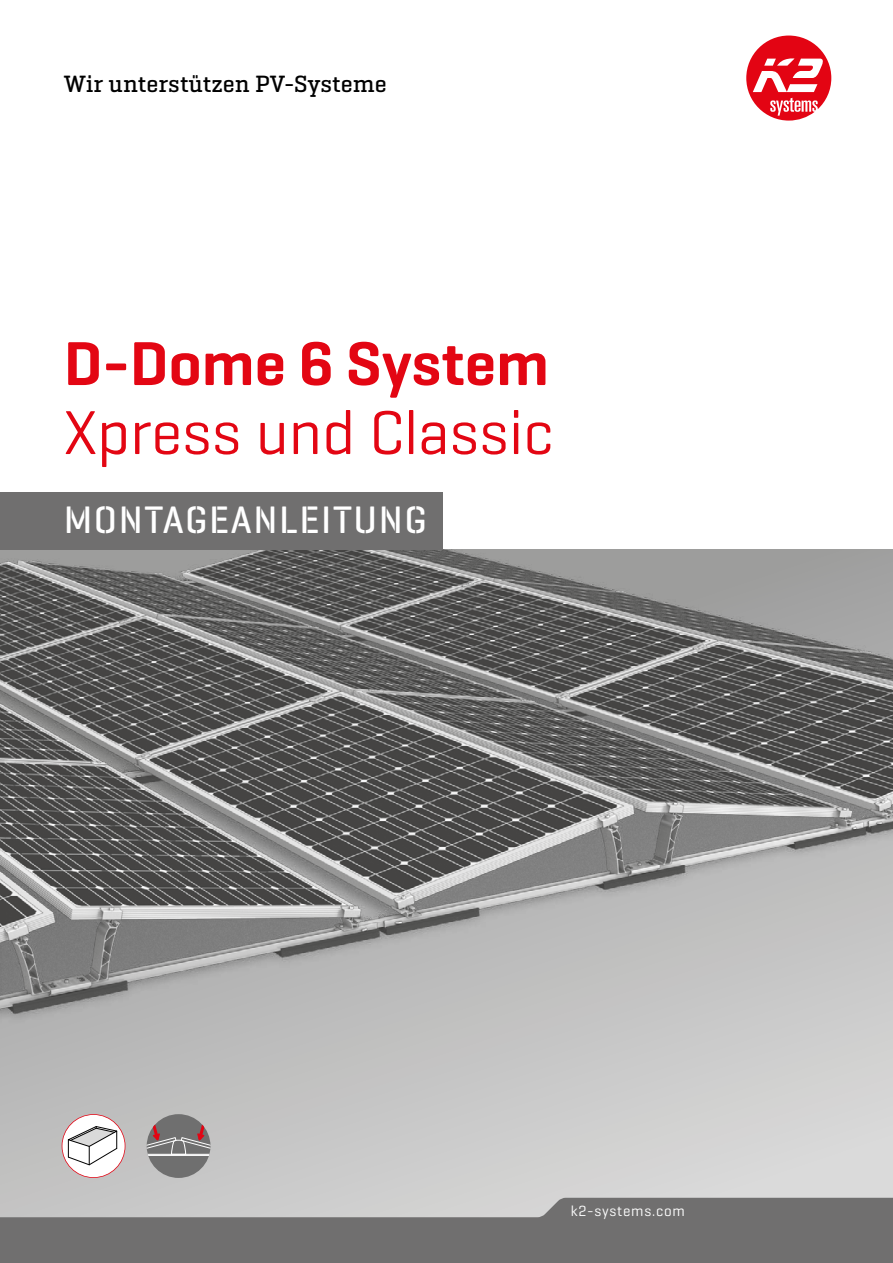
<style>
.page{position:relative;width:893px;height:1263px;background:#fff}
.page>*{position:absolute;margin:0;border:0;box-sizing:border-box;transform-origin:0 0}
.t1{font:63px "K2 Geogrotesque";color:#e30613}
.t2{font:600 63px "K2 Geogrotesque";color:#e30613}
.t3{font:500 39px "K2 Geogrotesque Stencil B";letter-spacing:.04em;color:#fff}
.t4{font:500 24px "K2 Geogrotesque Slab";color:#000}
.t5{font:15px "K2 Geogrotesque";letter-spacing:.05em;color:#fff}
</style>
<div class="page">
<div style="left:0;top:549px;width:893px;height:686px;background:linear-gradient(to right,#bdbdbd,#dadad9)"></div>
<img style="left:0;top:549px;width:893px;height:541px">
<svg style="left:0;top:1198px;width:893px;height:65px;background:#808080"></svg>
<svg style="left:746px;top:36px;width:85px;height:85px"></svg>
<svg style="left:62px;top:1114px;width:63px;height:64px"></svg>
<div style="left:147px;top:1114px;width:63px;height:64px;background:#6f6f6f;border-radius:50%"></div>
<svg style="left:147px;top:1116px;width:63px;height:40px"></svg>
<div style="left:0;top:492px;width:442px;height:57px;background:#706f6f"></div>
<p class="t4" style="left:64px;top:69px;width:325px">Wir unterstützen PV-Systeme</p>
<h1 class="t2" style="left:64px;top:324px;width:487px">D-Dome 6 System</h1>
<h1 class="t1" style="left:64px;top:393px;width:491px">Xpress und Classic</h1>
<h2 class="t3" style="left:64px;top:496px;width:365px">MONTAGEANLEITUNG</h2>
<p class="t5" style="left:571px;top:1201px;width:115px">k2-systems.com</p>
</div>
